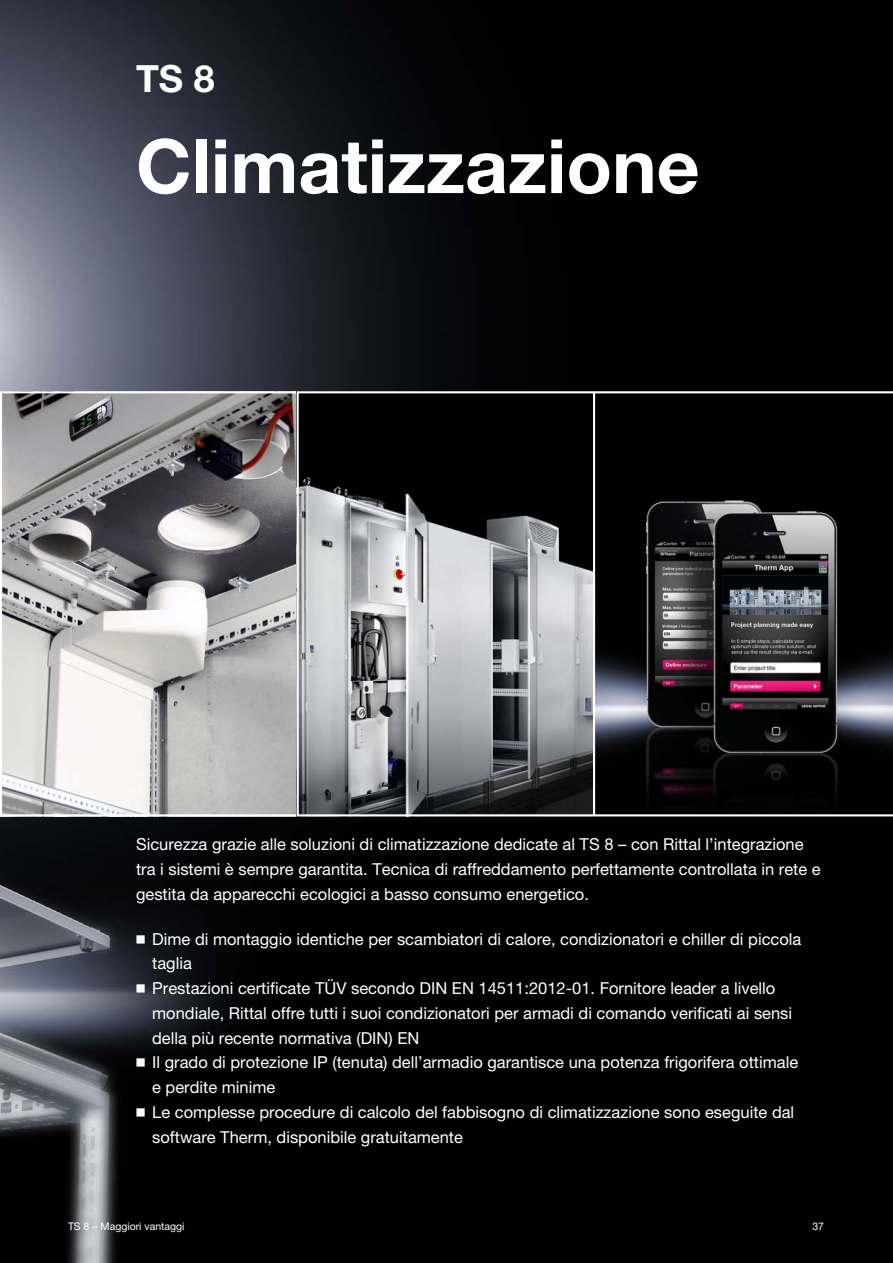
<style>
.page{position:relative;width:893px;height:1263px;background:#fff}
.page>*{position:absolute;margin:0;border:0;box-sizing:border-box;transform-origin:0 0}
.t1{font:700 75px "Neue Helvetica For Rittal";color:#fff}
.t2{font:700 37.5px "Neue Helvetica For Rittal";color:#fff}
.t3{font:16.5px/24.8px "Neue Helvetica For Rittal";color:#fff}
.t4{font:10.5px "Neue Helvetica For Rittal";color:#fff}
.s1{font-weight:300}
</style>
<div class="page">
<img style="left:0;top:0;width:893px;height:1263px">
<img style="left:3px;top:394px;width:293px;height:419px">
<div style="left:0;top:391px;width:299px;height:425px;border:2px solid #fff"></div>
<img style="left:300px;top:394px;width:292px;height:419px">
<div style="left:297px;top:391px;width:298px;height:425px;border:2px solid #fff"></div>
<svg style="left:593px;top:391px;width:300px;height:425px;background:#222123"></svg>
<h2 class="t2" style="left:136px;top:66px;width:80px">TS 8</h2>
<h1 class="t1" style="left:136px;top:140px;width:565px">Climatizzazione</h1>
<p class="t3" style="left:136px;top:834px;width:686px">Sicurezza grazie alle soluzioni di climatizzazione dedicate al TS 8 – con Rittal l’integrazione tra i sistemi è sempre garantita. Tecnica di raffreddamento perfettamente controllata in rete e gestita da apparecchi ecologici a basso consumo energetico.</p>
<p class="t3" style="left:136px;top:928px;width:667px"><span class="s1">◾</span> Dime di montaggio identiche per scambiatori di calore, condizionatori e chiller di piccola</p>
<p class="t3" style="left:152px;top:953px;width:41px">taglia</p>
<p class="t3" style="left:136px;top:978px;width:641px"><span class="s1">◾</span> Prestazioni certificate TÜV secondo DIN EN 14511:2012-01. Fornitore leader a livello</p>
<p class="t3" style="left:152px;top:1003px;width:641px">mondiale, Rittal offre tutti i suoi condizionatori per armadi di comando verificati ai sensi</p>
<p class="t3" style="left:152px;top:1027px;width:269px">della più recente normativa (DIN) EN</p>
<p class="t3" style="left:136px;top:1052px;width:664px"><span class="s1">◾</span> Il grado di protezione IP (tenuta) dell’armadio garantisce una potenza frigorifera ottimale</p>
<p class="t3" style="left:152px;top:1077px;width:125px">e perdite minime</p>
<p class="t3" style="left:136px;top:1102px;width:660px"><span class="s1">◾</span> Le complesse procedure di calcolo del fabbisogno di climatizzazione sono eseguite dal</p>
<p class="t3" style="left:152px;top:1126px;width:312px">software Therm, disponibile gratuitamente</p>
<p class="t4" style="left:68px;top:1222px;width:118px">TS 8 – Maggiori vantaggi</p>
<p class="t4" style="left:812px;top:1222px;width:13px">37</p>
</div>
